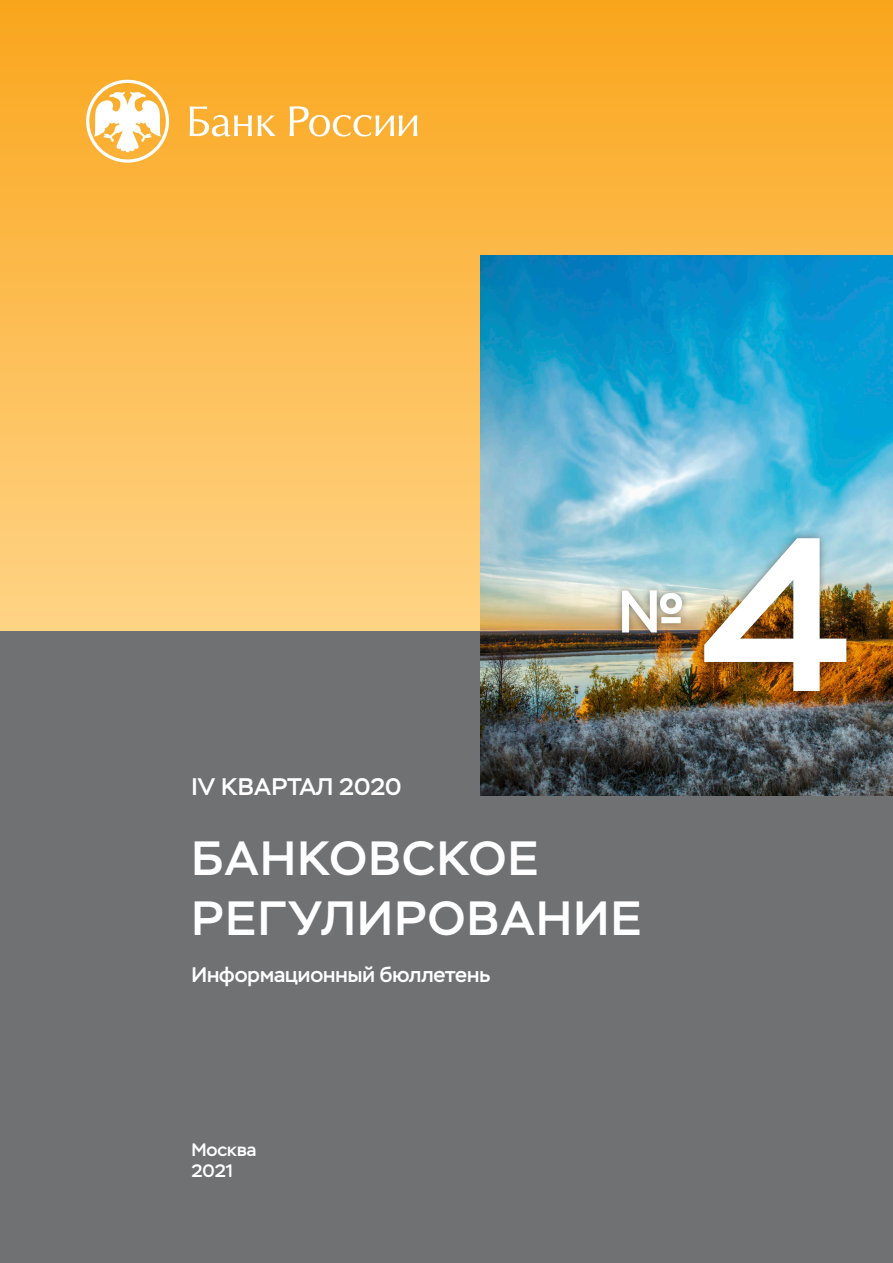
<style>
.page{position:relative;width:893px;height:1263px;background:#fff}
.page>*{position:absolute;margin:0;border:0;box-sizing:border-box;transform-origin:0 0}
.Текст{font:500 218.25px "Stem";color:#fff}
.Текст-2{font:500 60px "Stem";color:#fff}
.Текст-3{font:500 48px/60px "Stem";letter-spacing:.03em;color:#fff}
.Текст-4{font:500 24px "Stem";color:#fff}
.Текст-5{font:500 21px "Stem";color:#fff}
.Текст-6{font:500 18px "Stem";color:#fff}
</style>
<div class="page">
<div style="left:0;top:0;width:893px;height:631px;background:linear-gradient(to bottom,#faa61c,#ffd487)"></div>
<div style="left:0;top:631px;width:893px;height:632px;background:#6f7172"></div>
<svg style="left:86px;top:80px;width:83px;height:83px"></svg>
<svg style="left:190px;top:106px;width:62px;height:31px"></svg>
<svg style="left:258px;top:115px;width:18px;height:21px"></svg>
<svg style="left:290px;top:106px;width:127px;height:31px"></svg>
<img style="left:480px;top:255px;width:413px;height:540px">
<div style="left:614px;top:530px;width:241px;height:169px;background:#231f20;opacity:.5"></div>
<p class="Текст-2" style="left:617px;top:575px;width:70px">№</p>
<p class="Текст" style="left:700px;top:481px;width:152px">4</p>
<p class="Текст-4" style="left:191px;top:772px;width:212px">IV КВАРТАЛ 2020</p>
<p class="Текст-3" style="left:192px;top:829px;width:452px">БАНКОВСКОЕ<br>РЕГУЛИРОВАНИЕ</p>
<p class="Текст-5" style="left:191px;top:961px;width:300px">Информационный бюллетень</p>
<p class="Текст-6" style="left:191px;top:1138px;width:67px">Москва</p>
<p class="Текст-6" style="left:191px;top:1159px;width:43px">2021</p>
</div>
